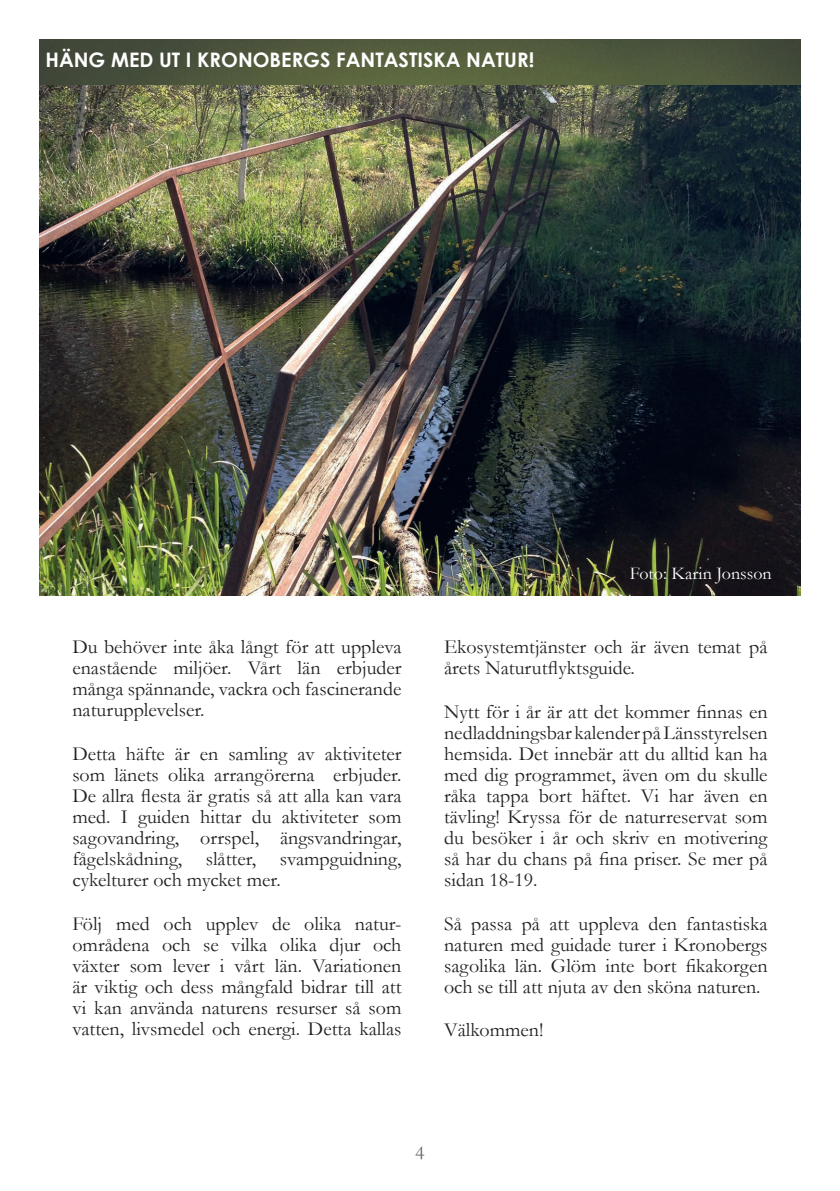
<style>
.page{position:relative;width:840px;height:1191px;background:#fff}
.page>*{position:absolute;margin:0;border:0;box-sizing:border-box;transform-origin:0 0}
.t1{font:20px/21px "Garamond";color:#231f20;text-align:justify}
.t2{font:700 20px "Century Gothic";color:#fff}
.t3{font:20px "Garamond";color:#6c6d70}
.t4{font:18px "Garamond";color:#fff}
</style>
<div class="page">
<img style="left:40px;top:40px;width:759px;height:45px">
<img style="left:40px;top:85px;width:759px;height:510px">
<p class="t2" style="left:45px;top:45px;width:490px">HÄNG MED UT I KRONOBERGS FANTASTISKA NATUR!</p>
<p class="t4" style="left:629px;top:561px;width:143px">Foto: Karin Jonsson</p>
<p class="t1" style="left:72px;top:636px;width:330px">Du behöver inte åka långt för att uppleva enastående miljöer. Vårt län erbjuder många spännande, vackra och fascinerande naturupplevelser.</p>
<p class="t1" style="left:72px;top:742px;width:330px">Detta häfte är en samling av aktiviteter som länets olika arrangörerna erbjuder.<br>De allra flesta är gratis så att alla kan vara med. I guiden hittar du aktiviteter som sagovandring, orrspel, ängsvandringar, fågelskådning, slåtter, svampguidning, cykelturer och mycket mer.</p>
<p class="t1" style="left:72px;top:912px;width:330px">Följ med och upplev de olika natur&shy;områdena och se vilka olika djur och växter som lever i vårt län. Variationen är viktig och dess mångfald bidrar till att vi kan använda naturens resurser så som vatten, livsmedel och energi. Detta kallas</p>
<p class="t1" style="left:444px;top:636px;width:325px">Ekosystemtjänster och är även temat på årets Naturutflyktsguide.</p>
<p class="t1" style="left:444px;top:700px;width:325px">Nytt för i år är att det kommer finnas en nedladdningsbar kalender på Länsstyrelsen hemsida. Det innebär att du alltid kan ha med dig programmet, även om du skulle råka tappa bort häftet. Vi har även en tävling! Kryssa för de naturreservat som du besöker i år och skriv en motivering så har du chans på fina priser. Se mer på sidan 18-19.</p>
<p class="t1" style="left:444px;top:912px;width:325px">Så passa på att uppleva den fantastiska naturen med guidade turer i Kronobergs sagolika län. Glöm inte bort fikakorgen och se till att njuta av den sköna naturen.</p>
<p class="t1" style="left:444px;top:1019px;width:101px">Välkommen!</p>
<p class="t3" style="left:415px;top:1138px;width:11px">4</p>
</div>
